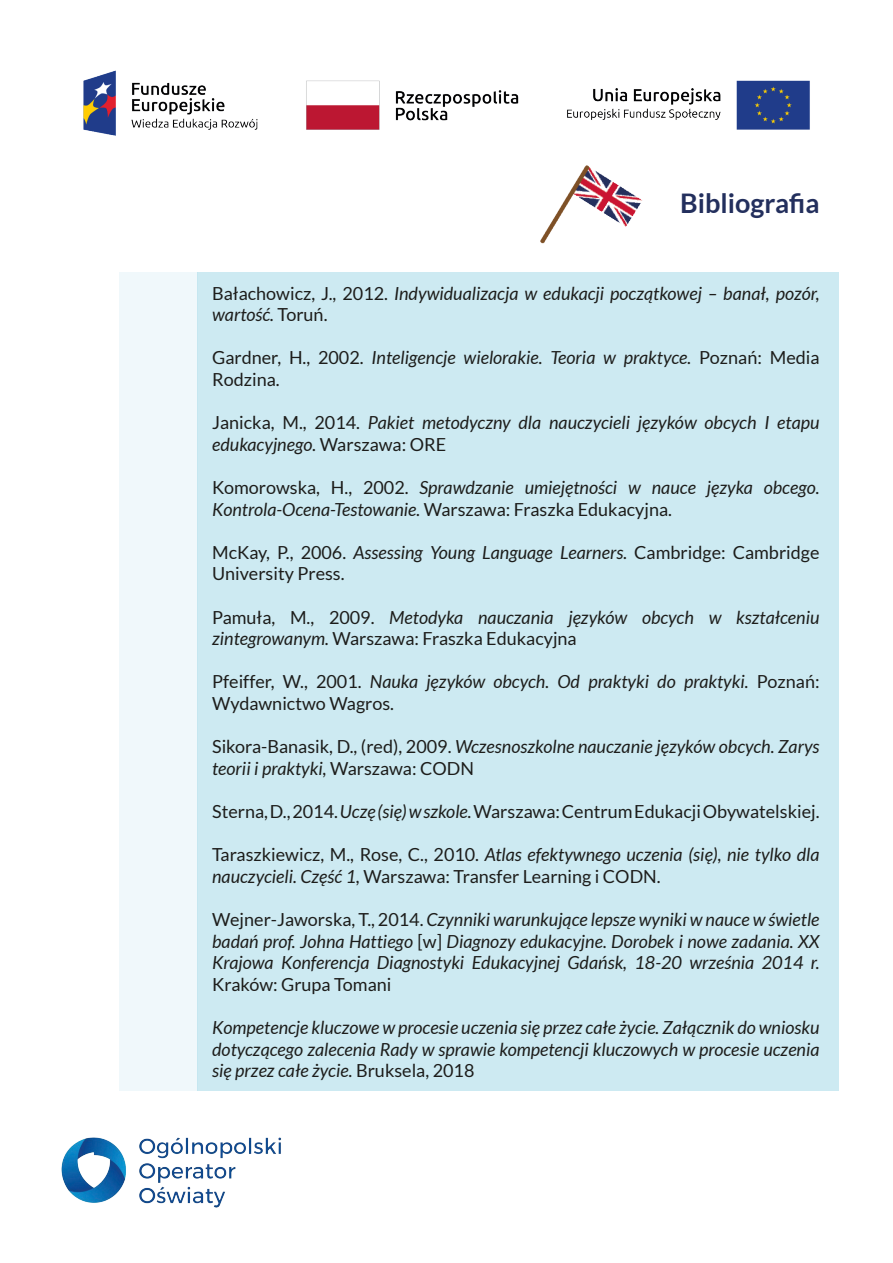
<style>
.page{position:relative;width:893px;height:1263px;background:#fff}
.page>*{position:absolute;margin:0;border:0;box-sizing:border-box;transform-origin:0 0}
.Nagłówek{font:700 27px "Lato";color:#232f5d}
.Treść{font:italic 18px/21.6px "Lato";color:#1d1d1b}
.Treść-2{font:18px/21.6px "Lato";color:#1d1d1b}
.s1{font-style:normal}
.s2{font-style:italic}
</style>
<div class="page">
<img style="left:61px;top:1137px;width:220px;height:71px">
<img style="left:83px;top:70px;width:727px;height:66px">
<div style="left:198px;top:272px;width:641px;height:819px;background:#cdeaf2"></div>
<img style="left:540px;top:166px;width:102px;height:78px">
<div style="left:119px;top:272px;width:79px;height:819px;background:#f0f8fb"></div>
<p class="Nagłówek" style="left:680px;top:188px;width:141px">Bibliografia</p>
<p class="Treść" style="left:212px;top:283px;width:609px"><span class="s1">Bałachowicz, J., 2012.</span> Indywidualizacja w edukacji początkowej – banał, pozór, wartość. <span class="s1">Toruń.</span></p>
<p class="Treść" style="left:212px;top:347px;width:609px"><span class="s1">Gardner, H., 2002.</span> Inteligencje wielorakie. Teoria w praktyce. <span class="s1">Poznań: Media<br>Rodzina.</span></p>
<p class="Treść" style="left:212px;top:412px;width:609px"><span class="s1">Janicka, M., 2014.</span> Pakiet metodyczny dla nauczycieli języków obcych I etapu edukacyjnego. <span class="s1">Warszawa: ORE</span></p>
<p class="Treść" style="left:212px;top:477px;width:609px"><span class="s1">Komorowska, H., 2002.</span> Sprawdzanie umiejętności w nauce języka obcego.<br>Kontrola-Ocena-Testowanie. <span class="s1">Warszawa: Fraszka Edukacyjna.</span></p>
<p class="Treść-2" style="left:212px;top:541px;width:609px">McKay, P., 2006. <span class="s2">Assessing Young Language Learners.</span> Cambridge: Cambridge<br>University Press.</p>
<p class="Treść" style="left:212px;top:607px;width:609px"><span class="s1">Pamuła, M., 2009.</span> Metodyka nauczania języków obcych w kształceniu zintegrowanym. <span class="s1">Warszawa: Fraszka Edukacyjna</span></p>
<p class="Treść-2" style="left:212px;top:671px;width:609px">Pfeiffer, W., 2001. <span class="s2">Nauka języków obcych. Od praktyki do praktyki.</span> Poznań:<br>Wydawnictwo Wagros.</p>
<p class="Treść" style="left:212px;top:736px;width:609px"><span class="s1">Sikora-Banasik, D., (red), 2009.</span> Wczesnoszkolne nauczanie języków obcych. Zarys teorii i praktyki, <span class="s1">Warszawa: CODN</span></p>
<p class="Treść-2" style="left:212px;top:800px;width:609px">Sterna, D., 2014. <span class="s2">Uczę (się) w szkole.</span> Warszawa: Centrum Edukacji Obywatelskiej.</p>
<p class="Treść-2" style="left:212px;top:844px;width:609px">Taraszkiewicz, M., Rose, C., 2010. <span class="s2">Atlas efektywnego uczenia (się), nie tylko dla nauczycieli. Część 1,</span> Warszawa: Transfer Learning i CODN.</p>
<p class="Treść" style="left:212px;top:909px;width:609px;text-align:justify"><span class="s1">Wejner-Jaworska, T., 2014.</span> Czynniki warunkujące lepsze wyniki w nauce w świetle badań prof. Johna Hattiego <span class="s1">[w]</span> Diagnozy edukacyjne. Dorobek i nowe zadania. XX Krajowa Konferencja Diagnostyki Edukacyjnej Gdańsk, 18-20 września 2014 r.<br><span class="s1">Kraków: Grupa Tomani</span></p>
<p class="Treść" style="left:212px;top:1017px;width:609px;text-align:justify">Kompetencje kluczowe w procesie uczenia się przez całe życie. Załącznik do wniosku dotyczącego zalecenia Rady w sprawie kompetencji kluczowych w procesie uczenia się przez całe życie. <span class="s1">Bruksela, 2018</span></p>
</div>
